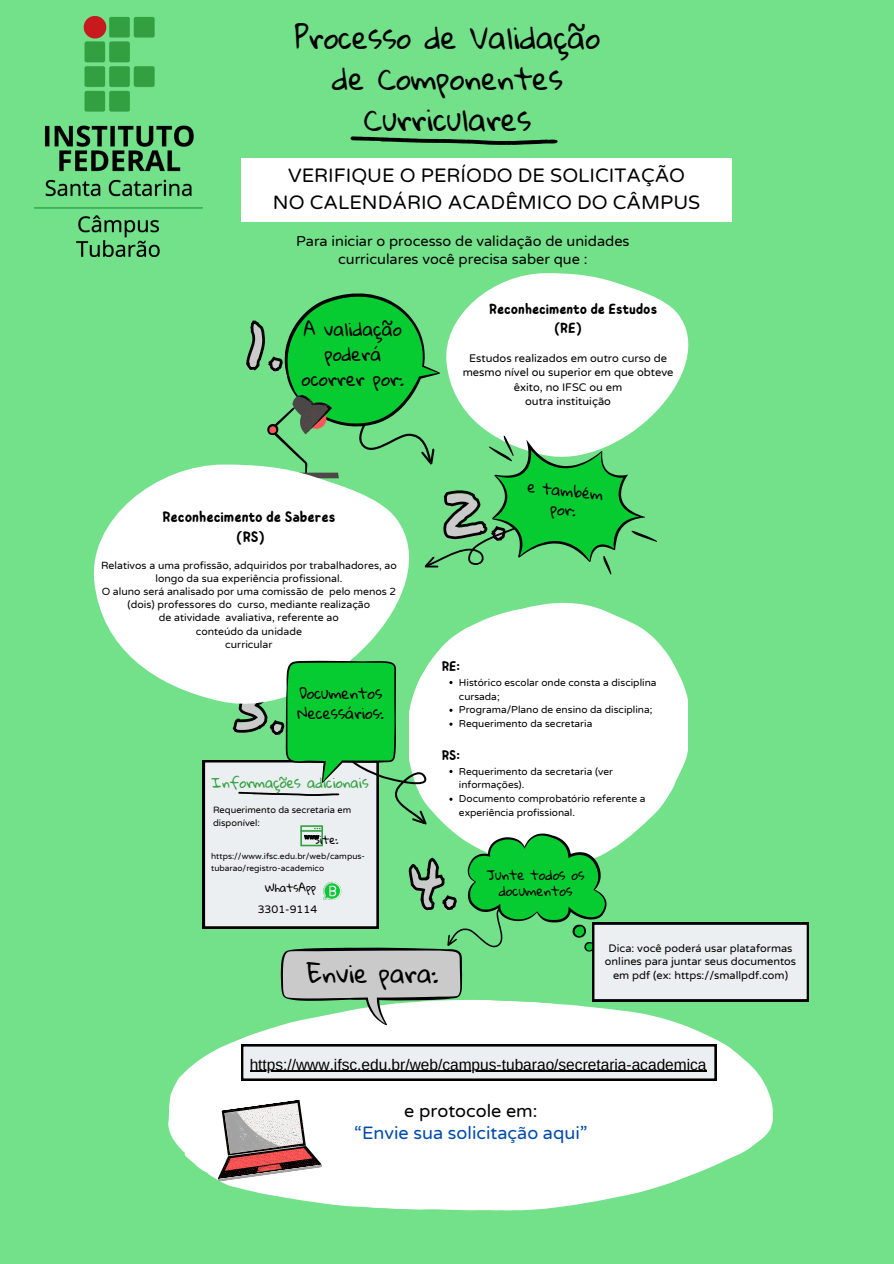
<style>
.page{position:relative;width:894px;height:1264px;background:#fff}
.page>*{position:absolute;margin:0;border:0;box-sizing:border-box;transform-origin:0 0}
.t1{font:63.15px "Permanent Marker";color:#cbcaca}
.t2{font:29.4px/41.1px "Gloria Hallelujah";color:#000;text-align:center}
.t3{font:24.45px "Gloria Hallelujah";color:#000}
.t4{font:19.65px/27px "Varela Round";color:#000;text-align:center}
.t5{font:18px/22.5px "Varela Round";color:#004aad;text-align:center}
.t6{font:18px/24.9px "Gloria Hallelujah";color:#000;text-align:center}
.t7{font:15.45px "Arimo";color:#000}
.t8{font:600 15.15px "Childos Arabic";color:#000}
.t9{font:15px/19.4px "Gloria Hallelujah";color:#000}
.t10{font:14.85px/18.9px "Gloria Hallelujah";color:#000;text-align:center}
.t11{font:600 14.7px "Childos Arabic";color:#000}
.t12{font:14.55px/18.3px "Varela Round";color:#000;text-align:center}
.t13{font:600 14.1px "Childos Arabic";color:#000}
.t14{font:13.8px "Gloria Hallelujah";color:#32a140}
.t15{font:13.2px/17px "Gloria Hallelujah";color:#000;text-align:center}
.t16{font:11.1px/14.1px "Varela Round";color:#000;text-align:center}
.t17{font:11.1px "Gloria Hallelujah";color:#000}
.t18{font:10.95px/13.5px "Varela Round";color:#000;text-align:center}
.t19{font:10.95px "Gloria Hallelujah";color:#000}
.t20{font:10.5px/13.2px "Varela Round";color:#000;text-align:center}
.t21{font:10.05px/13.8px "Varela Round";color:#000}
.t22{font:9.3px/12.6px "Varela Round";color:#000}
.t23{font:8.4px/11.4px "Varela Round";color:#000}
.s1{color:#000}
</style>
<div class="page">
<div style="left:0;top:0;width:893px;height:1263px;background:#72e18a"></div>
<svg style="left:350px;top:136px;width:207px;height:9px"></svg>
<svg style="left:168px;top:1025px;width:605px;height:186px;fill:#fff"></svg>
<svg style="left:208px;top:1097px;width:114px;height:84px;background:#c7b5b4"></svg>
<svg style="left:471px;top:602px;width:201px;height:58px;fill:#fff"></svg>
<svg style="left:512px;top:203px;width:220px;height:207px"></svg>
<svg style="left:93px;top:464px;width:378px;height:330px;fill:#fff"></svg>
<img style="left:35px;top:16px;width:167px;height:240px">
<div style="left:241px;top:158px;width:489px;height:64px;background:#fff"></div>
<svg style="left:244px;top:279px;width:414px;height:305px"></svg>
<svg style="left:203px;top:660px;width:605px;height:365px"></svg>
<svg style="left:241px;top:1044px;width:475px;height:36px;background:#cdd0d1"></svg>
<hr style="left:249px;top:1070px;width:457px;height:2px;background:#000">
<p class="t2" style="left:295px;top:18px;width:307px">Processo de Validação de Componentes<br>Curriculares</p>
<h6 class="t4" style="left:273px;top:162px;width:429px">VERIFIQUE O PERÍODO DE SOLICITAÇÃO<br>NO CALENDÁRIO ACADÊMICO DO CÂMPUS</h6>
<h1 class="t1" style="left:245px;top:300px;width:41px">1.</h1>
<p class="t12" style="left:296px;top:232px;width:335px">Para iniciar o processo de validação de unidades curriculares você precisa saber que :</p>
<p class="t6" style="left:301px;top:317px;width:104px">A validação poderá ocorrer por:</p>
<p class="t11" style="left:489px;top:299px;width:169px">Reconhecimento de Estudos</p>
<p class="t11" style="left:554px;top:318px;width:29px">(RE)</p>
<h5 class="t16" style="left:462px;top:352px;width:212px">Estudos realizados em outro curso de mesmo nível ou superior em que obteve êxito, no IFSC ou em</h5>
<p class="t16" style="left:525px;top:394px;width:87px">outra instituição</p>
<p class="t8" style="left:162px;top:506px;width:175px">Reconhecimento de Saberes</p>
<p class="t8" style="left:236px;top:526px;width:30px">(RS)</p>
<p class="t20" style="left:101px;top:559px;width:297px">Relativos a uma profissão, adquiridos por trabalhadores, ao longo da sua experiência profissional.</p>
<p class="t20" style="left:102px;top:585px;width:296px">O aluno será analisado por uma comissão de pelo menos 2 (dois) professores do curso, mediante realização</p>
<p class="t20" style="left:159px;top:611px;width:181px">de atividade avaliativa, referente ao</p>
<p class="t20" style="left:196px;top:624px;width:108px">conteúdo da unidade</p>
<h3 class="t20" style="left:225px;top:637px;width:49px">curricular</h3>
<h1 class="t1" style="left:232px;top:663px;width:56px">3.</h1>
<p class="t9" style="left:297px;top:684px;width:88px">Documentos<br>Necessários:</p>
<p class="t14" style="left:211px;top:775px;width:159px">Informações adicionais</p>
<p class="t22" style="left:213px;top:804px;width:140px">Requerimento da secretaria em disponível:</p>
<p class="t17" style="left:314px;top:833px;width:26px">Site:</p>
<h6 class="t19" style="left:265px;top:882px;width:52px">WhatsApp</h6>
<p class="t23" style="left:211px;top:851px;width:155px">https://www.ifsc.edu.br/web/campus&shy;tubarao/registro-academico</p>
<p class="t18" style="left:258px;top:903px;width:61px">3301-9114</p>
<h1 class="t1" style="left:440px;top:469px;width:70px">2.</h1>
<p class="t10" style="left:529px;top:477px;width:77px;rotate:7deg">e também por:</p>
<p class="t13" style="left:441px;top:656px;width:20px">RE:</p>
<h3 class="t21" style="left:459px;top:675px;width:199px">Histórico escolar onde consta a disciplina cursada;</h3>
<p class="t21" style="left:459px;top:703px;width:195px">Programa/Plano de ensino da disciplina;</p>
<h4 class="t21" style="left:459px;top:717px;width:135px">Requerimento da secretaria</h4>
<p class="t13" style="left:441px;top:744px;width:20px">RS:</p>
<p class="t21" style="left:459px;top:764px;width:156px">Requerimento da secretaria (ver informações).</p>
<p class="t21" style="left:459px;top:792px;width:188px">Documento comprobatório referente a experiência profissional.</p>
<h1 class="t1" style="left:406px;top:838px;width:55px">4.</h1>
<p class="t15" style="left:486px;top:866px;width:99px">Junte todos os documentos</p>
<p class="t3" style="left:306px;top:959px;width:133px">Envie para:</p>
<h3 class="t18" style="left:604px;top:941px;width:193px">Dica: você poderá usar plataformas onlines para juntar seus documentos em pdf (ex: https://smallpdf.com)</h3>
<p class="t7" style="left:249px;top:1055px;width:458px">https://www.ifsc.edu.br/web/campus-tubarao/secretaria-academica</p>
<p class="t5" style="left:354px;top:1099px;width:235px"><span class="s1">e protocole em:<br></span>“Envie sua solicitação aqui”</p>
</div>
